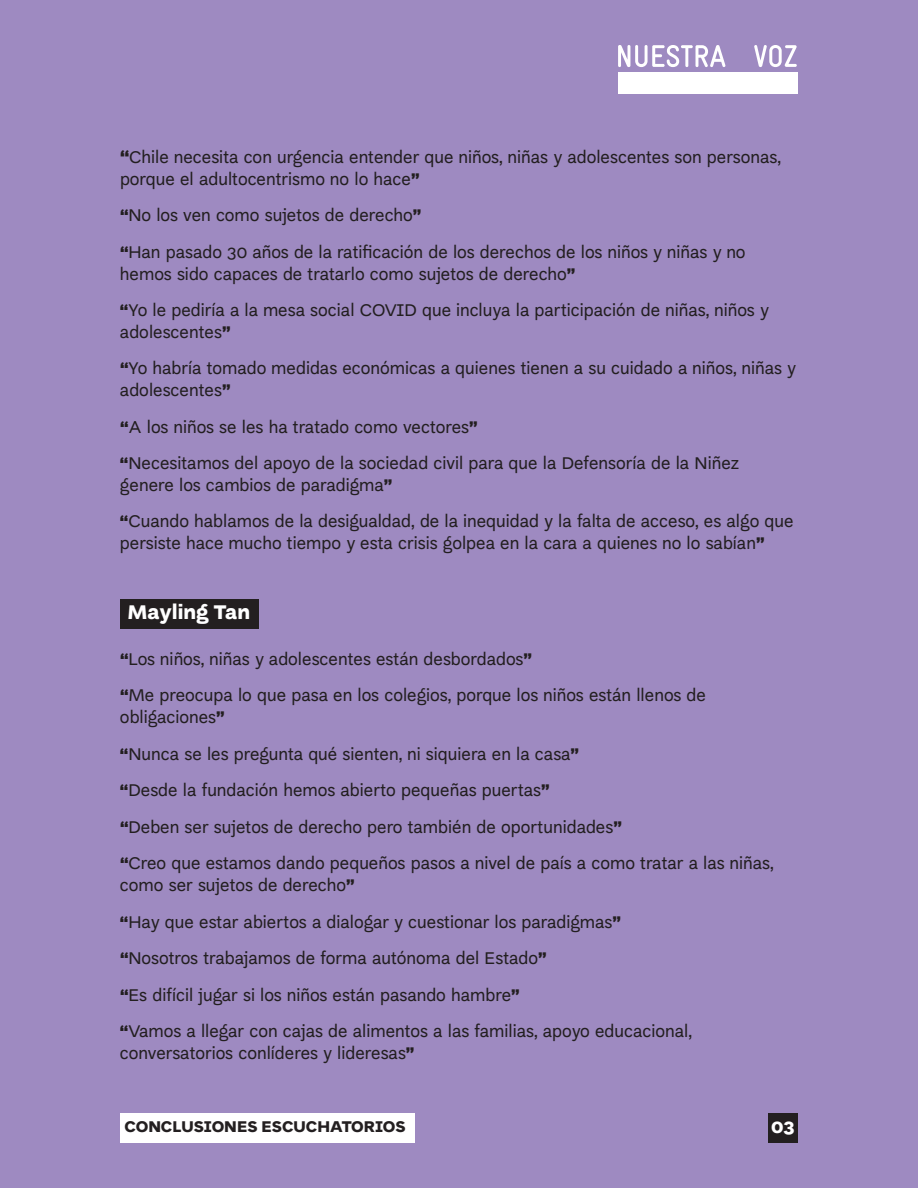
<style>
.page{position:relative;width:918px;height:1188px;background:#9e8ac1}
.page>*{position:absolute;margin:0;border:0;box-sizing:border-box;transform-origin:0 0}
.t1{font:700 21px "Di Grotesk";color:#fff}
.t2{font:700 19.5px "Di Grotesk";color:#fff}
.t3{font:18px/36.6px "Di Grotesk";color:#231f20}
.t4{font:700 16.5px "Di Grotesk";color:#231f20}
.s1{font-weight:700}
.s2{font-weight:700;font-size:16.5px}
</style>
<div class="page">
<div style="left:768px;top:1113px;width:30px;height:30px;background:#231f20"></div>
<div style="left:120px;top:1113px;width:295px;height:30px;background:#fff"></div>
<svg style="left:618px;top:45px;width:107px;height:22px"></svg>
<svg style="left:754px;top:45px;width:43px;height:22px"></svg>
<div style="left:618px;top:73px;width:180px;height:21px;background:#fff"></div>
<div style="left:120px;top:599px;width:139px;height:30px;background:#231f20"></div>
<p class="t3" style="left:120px;top:146px;width:663px;line-height:21.6px"><span class="s1">“</span>Chile necesita con urgencia entender que niños, niñas y adolescentes son personas, porque el adultocentrismo no lo hace<span class="s2">”</span></p>
<p class="t3" style="left:120px;top:197px;width:627px"><span class="s2">“</span>No los ven como sujetos de derecho<span class="s2">”<br>“</span>Han pasado 30 años de la ratificación de los derechos de los niños y niñas y no</p>
<p class="t3" style="left:120px;top:255px;width:650px">hemos sido capaces de tratarlo como sujetos de derecho<span class="s2">”<br>“</span>Yo le pediría a la mesa social COVID que incluya la participación de niñas, niños y</p>
<p class="t3" style="left:120px;top:313px;width:678px">adolescentes<span class="s2">”<br>“</span>Yo habría tomado medidas económicas a quienes tienen a su cuidado a niños, niñas y</p>
<p class="t3" style="left:120px;top:372px;width:621px">adolescentes<span class="s2">”<br>“</span>A los niños se les ha tratado como vectores<span class="s2">”<br>“</span>Necesitamos del apoyo de la sociedad civil para que la Defensoría de la Niñez</p>
<p class="t3" style="left:120px;top:466px;width:675px">genere los cambios de paradigma<span class="s2">”<br>“</span>Cuando hablamos de la desigualdad, de la inequidad y la falta de acceso, es algo que</p>
<p class="t3" style="left:120px;top:525px;width:646px">persiste hace mucho tiempo y esta crisis golpea en la cara a quienes no lo sabían<span class="s2">”</span></p>
<p class="t1" style="left:127px;top:596px;width:124px">Mayling Tan</p>
<p class="t3" style="left:120px;top:640px;width:588px"><span class="s2">“</span>Los niños, niñas y adolescentes están desbordados<span class="s2">”<br>“</span>Me preocupa lo que pasa en los colegios, porque los niños están llenos de</p>
<p class="t3" style="left:120px;top:699px;width:655px">obligaciones<span class="s2">”<br>“</span>Nunca se les pregunta qué sienten, ni siquiera en la casa<span class="s2">”<br>“</span>Desde la fundación hemos abierto pequeñas puertas<span class="s2">”<br>“</span>Deben ser sujetos de derecho pero también de oportunidades<span class="s2">”<br>“</span>Creo que estamos dando pequeños pasos a nivel de país a como tratar a las niñas,</p>
<p class="t3" style="left:120px;top:867px;width:574px">como ser sujetos de derecho<span class="s2">”<br>“</span>Hay que estar abiertos a dialogar y cuestionar los paradigmas<span class="s2">” “</span>Nosotros trabajamos de forma autónoma del Estado<span class="s2">”<br>“</span>Es difícil jugar si los niños están pasando hambre<span class="s2">”<br>“</span>Vamos a llegar con cajas de alimentos a las familias, apoyo educacional,</p>
<p class="t3" style="left:120px;top:1035px;width:296px">conversatorios conlíderes y lideresas<span class="s2">”</span></p>
<p class="t4" style="left:124px;top:1114px;width:283px">CONCLUSIONES ESCUCHATORIOS</p>
<p class="t2" style="left:771px;top:1111px;width:25px">03</p>
</div>
